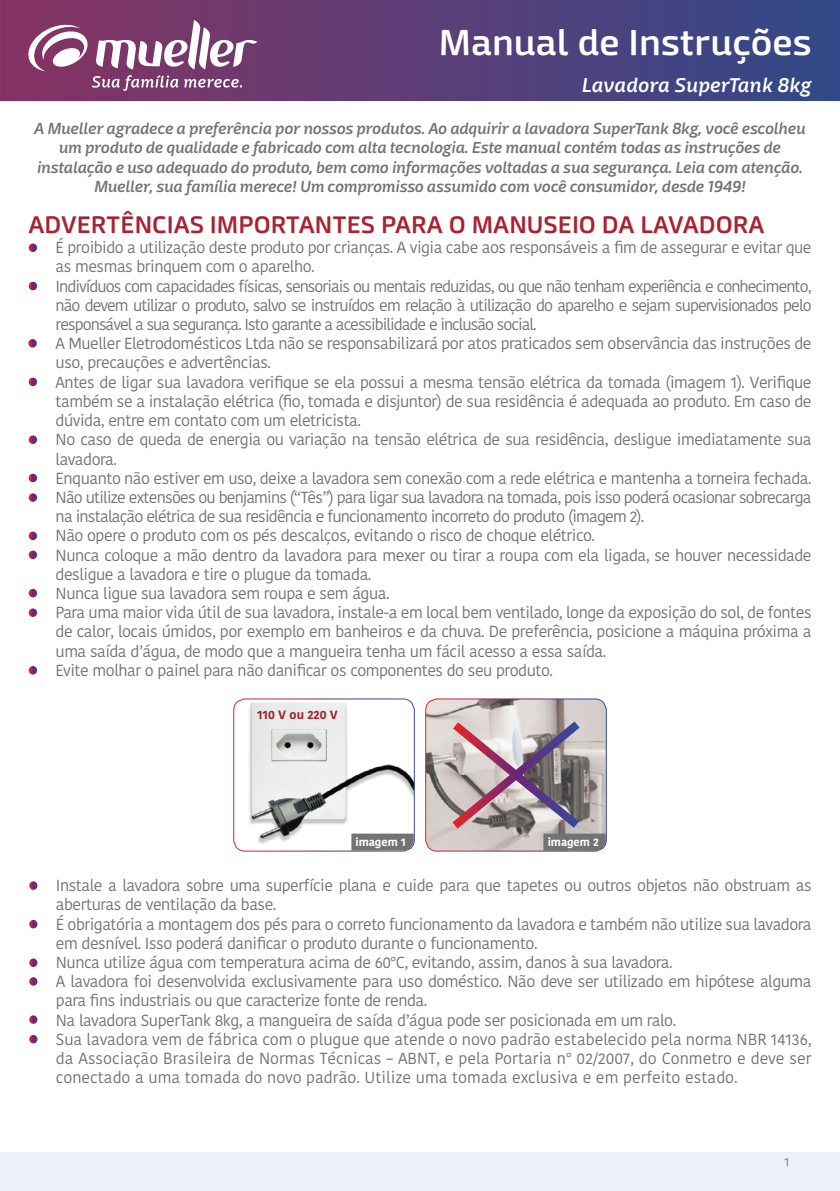
<style>
.page{position:relative;width:840px;height:1191px;background:#fff}
.page>*{position:absolute;margin:0;border:0;box-sizing:border-box;transform-origin:0 0}
.t1{font:600 36px "Mangerica";color:#fff}
.t2{font:600 24px "Mangerica";color:#a82233}
.t3{font:italic 600 20px "Mangerica";letter-spacing:-.005em;color:#fff}
.t4{font:16px/19.2px "Kohinoor Bangla";letter-spacing:-.03em;color:#747373}
.t5{font:italic 600 16px/19.2px "Mangerica";letter-spacing:-.025em;color:#747373;text-align:center}
.t6{font:700 12px "Kohinoor Bangla";color:#a02332}
.t7{font:12px "Kohinoor Bangla";color:#747373}
.t8{font:700 11px "Kohinoor Bangla";color:#fff}
</style>
<div class="page">
<img style="left:0;top:0;width:839px;height:100px">
<svg style="left:29px;top:243px;width:8px;height:9px"></svg>
<svg style="left:29px;top:282px;width:8px;height:8px"></svg>
<svg style="left:28px;top:339px;width:9px;height:8px"></svg>
<svg style="left:29px;top:377px;width:8px;height:9px"></svg>
<svg style="left:29px;top:435px;width:8px;height:9px"></svg>
<svg style="left:29px;top:474px;width:8px;height:8px"></svg>
<svg style="left:29px;top:493px;width:8px;height:9px"></svg>
<svg style="left:29px;top:531px;width:8px;height:9px"></svg>
<svg style="left:29px;top:550px;width:8px;height:9px"></svg>
<svg style="left:29px;top:589px;width:8px;height:8px"></svg>
<svg style="left:29px;top:608px;width:8px;height:9px"></svg>
<svg style="left:29px;top:666px;width:8px;height:8px"></svg>
<svg style="left:29px;top:920px;width:8px;height:8px"></svg>
<svg style="left:29px;top:881px;width:8px;height:9px"></svg>
<svg style="left:29px;top:958px;width:8px;height:9px"></svg>
<svg style="left:29px;top:977px;width:8px;height:8px"></svg>
<svg style="left:29px;top:1015px;width:8px;height:8px"></svg>
<img style="left:234px;top:699px;width:180px;height:152px">
<div style="left:233px;top:698px;width:181px;height:153px;border:1px solid #fff;border-radius:11px"></div>
<svg style="left:351px;top:833px;width:62px;height:17px"></svg>
<svg style="left:25px;top:20px;width:232px;height:71px"></svg>
<img style="left:426px;top:699px;width:180px;height:152px">
<div style="left:425px;top:698px;width:181px;height:153px;border:1px solid #fff;border-radius:11px"></div>
<svg style="left:443px;top:713px;width:162px;height:137px;background:#b0a2a6"></svg>
<svg style="left:29px;top:1035px;width:8px;height:8px"></svg>
<h1 class="t1" style="left:438px;top:20px;width:374px">Manual de Instruções</h1>
<p class="t3" style="left:581px;top:72px;width:231px">Lavadora SuperTank 8kg</p>
<p class="t5" style="left:34px;top:119px;width:772px">A Mueller agradece a preferência por nossos produtos. Ao adquirir a lavadora SuperTank 8kg, você escolheu um produto de qualidade e fabricado com alta tecnologia. Este manual contém todas as instruções de instalação e uso adequado do produto, bem como informações voltadas a sua segurança. Leia com atenção.<br>Mueller, sua família merece! Um compromisso assumido com você consumidor, desde 1949!</p>
<h2 class="t2" style="left:28px;top:210px;width:737px">ADVERTÊNCIAS IMPORTANTES PARA O MANUSEIO DA LAVADORA</h2>
<p class="t4" style="left:56px;top:238px;width:757px">É proibido a utilização deste produto por crianças. A vigia cabe aos responsáveis a fim de assegurar e evitar que as mesmas brinquem com o aparelho.<br>Indivíduos com capacidades físicas, sensoriais ou mentais reduzidas, ou que não tenham experiência e conhecimento, não devem utilizar o produto, salvo se instruídos em relação à utilização do aparelho e sejam supervisionados pelo responsável a sua segurança. Isto garante a acessibilidade e inclusão social.<br>A Mueller Eletrodomésticos Ltda não se responsabilizará por atos praticados sem observância das instruções de uso, precauções e advertências.<br>Antes de ligar sua lavadora verifique se ela possui a mesma tensão elétrica da tomada (imagem 1). Verifique também se a instalação elétrica (fio, tomada e disjuntor) de sua residência é adequada ao produto. Em caso de dúvida, entre em contato com um eletricista.<br>No caso de queda de energia ou variação na tensão elétrica de sua residência, desligue imediatamente sua lavadora.<br>Enquanto não estiver em uso, deixe a lavadora sem conexão com a rede elétrica e mantenha a torneira fechada.<br>Não utilize extensões ou benjamins (“Tês”) para ligar sua lavadora na tomada, pois isso poderá ocasionar sobrecarga na instalação elétrica de sua residência e funcionamento incorreto do produto (imagem 2).<br>Não opere o produto com os pés descalços, evitando o risco de choque elétrico.<br>Nunca coloque a mão dentro da lavadora para mexer ou tirar a roupa com ela ligada, se houver necessidade desligue a lavadora e tire o plugue da tomada.<br>Nunca ligue sua lavadora sem roupa e sem água.<br>Para uma maior vida útil de sua lavadora, instale-a em local bem ventilado, longe da exposição do sol, de fontes de calor, locais úmidos, por exemplo em banheiros e da chuva. De preferência, posicione a máquina próxima a uma saída d’água, de modo que a mangueira tenha um fácil acesso a essa saída.<br>Evite molhar o painel para não danificar os componentes do seu produto.</p>
<p class="t6" style="left:257px;top:704px;width:82px">110 V ou 220 V</p>
<p class="t8" style="left:355px;top:832px;width:52px">imagem 1</p>
<p class="t4" style="left:56px;top:875px;width:756px">Instale a lavadora sobre uma superfície plana e cuide para que tapetes ou outros objetos não obstruam as aberturas de ventilação da base.<br>É obrigatória a montagem dos pés para o correto funcionamento da lavadora e também não utilize sua lavadora em desnível. Isso poderá danificar o produto durante o funcionamento.<br>Nunca utilize água com temperatura acima de 60°C, evitando, assim, danos à sua lavadora.<br>A lavadora foi desenvolvida exclusivamente para uso doméstico. Não deve ser utilizado em hipótese alguma para fins industriais ou que caracterize fonte de renda.<br>Na lavadora SuperTank 8kg, a mangueira de saída d’água pode ser posicionada em um ralo.<br>Sua lavadora vem de fábrica com o plugue que atende o novo padrão estabelecido pela norma NBR 14136, da Associação Brasileira de Normas Técnicas – ABNT, e pela Portaria n° 02/2007, do Conmetro e deve ser conectado a uma tomada do novo padrão. Utilize uma tomada exclusiva e em perfeito estado.</p>
<p class="t8" style="left:547px;top:832px;width:53px">imagem 2</p>
<p class="t7" style="left:784px;top:1152px;width:6px">1</p>
</div>
